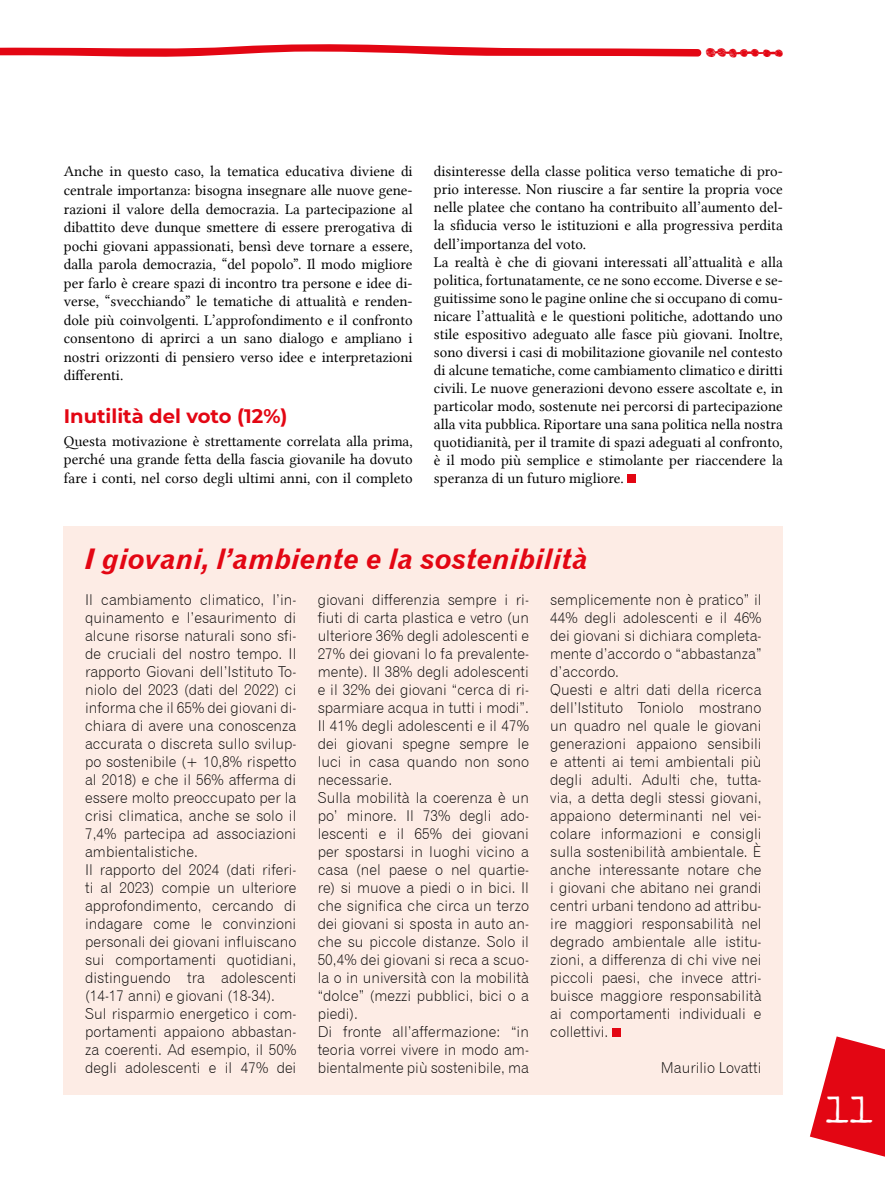
<style>
.page{position:relative;width:885px;height:1191px;background:#fff}
.page>*{position:absolute;margin:0;border:0;box-sizing:border-box;transform-origin:0 0}
.t1{font:39px "Traveling Typewriter";color:#fff;scale:1.1 1}
.t2{font:29.85px "MTF Doodlewhats";color:#e30613}
.t3{font:28.5px "Gothic 720 BT Bold Italic B";color:#e30613}
.t4{font:700 19.5px "Montserrat";color:#e30613}
.t5{font:15px/18px "Gothic 720 BT Light B";color:#000}
.t6{font:15px/18px "Lin Libertine";color:#000;text-align:justify}
</style>
<div class="page">
<svg style="left:809px;top:1036px;width:75px;height:121px"></svg>
<svg style="left:0;top:44px;width:702px;height:13px"></svg>
<div style="left:627px;top:474px;width:8px;height:8px;background:#e30613"></div>
<div style="left:64px;top:525px;width:718px;height:569px;background:#fdece5"></div>
<div style="left:612px;top:1028px;width:8px;height:8px;background:#e30613"></div>
<h2 class="t2" style="left:755px;top:58px;width:12px;rotate:-90deg">c</h2>
<p class="t6" style="left:64px;top:162px;width:350px;line-height:18.5px">Anche in questo caso, la tematica educativa diviene di centrale importanza: bisogna insegnare alle nuove gene&shy;razioni il valore della democrazia. La partecipazione al dibattito deve dunque smettere di essere prerogativa di pochi giovani appassionati, bensì deve tornare a essere, dalla parola democrazia, “del popolo”. Il modo migliore per farlo è creare spazi di incontro tra persone e idee di&shy;verse, “svecchiando” le tematiche di attualità e renden&shy;dole più coinvolgenti. L’approfondimento e il confronto consentono di aprirci a un sano dialogo e ampliano i nostri orizzonti di pensiero verso idee e interpretazioni differenti.</p>
<h3 class="t4" style="left:64px;top:402px;width:225px">Inutilità del voto (12%)</h3>
<p class="t6" style="left:64px;top:431px;width:350px;line-height:18.6px">Questa motivazione è strettamente correlata alla prima, perché una grande fetta della fascia giovanile ha dovuto fare i conti, nel corso degli ultimi anni, con il completo</p>
<p class="t6" style="left:434px;top:163px;width:350px;text-align:left">disinteresse della classe politica verso tematiche di pro&shy;prio interesse. Non riuscire a far sentire la propria voce nelle platee che contano ha contribuito all’aumento del&shy;la sfiducia verso le istituzioni e alla progressiva perdita dell’importanza del voto.<br>La realtà è che di giovani interessati all’attualità e alla politica, fortunatamente, ce ne sono eccome. Diverse e se&shy;guitissime sono le pagine online che si occupano di comu&shy;nicare l’attualità e le questioni politiche, adottando uno stile espositivo adeguato alle fasce più giovani. Inoltre, sono diversi i casi di mobilitazione giovanile nel contesto di alcune tematiche, come cambiamento climatico e diritti civili. Le nuove generazioni devono essere ascoltate e, in particolar modo, sostenute nei percorsi di partecipazione alla vita pubblica. Riportare una sana politica nella nostra quotidianità, per il tramite di spazi adeguati al confronto, è il modo più semplice e stimolante per riaccendere la speranza di un futuro migliore.</p>
<h3 class="t3" style="left:85px;top:541px;width:504px">I giovani, l’ambiente e la sostenibilità</h3>
<p class="t5" style="left:85px;top:590px;width:213px">I l cambiamento climatico, l’in&shy;quinamento e l’esaurimento di alcune risorse naturali sono sfi&shy;de cruciali del nostro tempo. I l rapporto Giovani dell’Istituto To&shy;niolo del 2023 (dati del 2022) ci informa che il 65% dei giovani di&shy;chiara di avere una conoscenza accurata o discreta sullo svilup&shy;po sostenibile (+ 10,8% rispetto al 2018) e che il 56% afferma di essere molto preoccupato per la crisi climatica, anche se solo il<br>7,4% partecipa ad associazioni ambientalistiche.<br>I l rapporto del 2024 (dati riferi&shy;ti al 2023) compie un ulteriore approfondimento, cercando di indagare come le convinzioni personali dei giovani influiscano sui comportamenti quotidiani, distinguendo tra adolescenti (14-17 anni) e giovani (18-34).<br>Sul risparmio energetico i com&shy;portamenti appaiono abbastan&shy;za coerenti. Ad esempio, il 50% degli adolescenti e il 47% dei</p>
<p class="t5" style="left:317px;top:590px;width:213px">giovani differenzia sempre i ri&shy;fiuti di carta plastica e vetro (un ulteriore 36% degli adolescenti e<br>27% dei giovani lo fa prevalente&shy;mente). I l 38% degli adolescenti e il 32% dei giovani “cerca di ri&shy;sparmiare acqua in tutti i modi”.<br>I l 41% degli adolescenti e il 47% dei giovani spegne sempre le luci in casa quando non sono necessarie.<br>Sulla mobilità la coerenza è un po’ minore. I l 73% degli ado&shy;lescenti e il 65% dei giovani per spostarsi in luoghi vicino a casa (nel paese o nel quartie&shy;re) si muove a piedi o in bici. I l che significa che circa un terzo dei giovani si sposta in auto an&shy;che su piccole distanze. Solo il<br>50,4% dei giovani si reca a scuo&shy;la o in università con la mobilità “dolce” (mezzi pubblici, bici o a piedi).<br>Di fronte all’affermazione: “in teoria vorrei vivere in modo am&shy;bientalmente più sostenibile, ma</p>
<p class="t5" style="left:550px;top:590px;width:213px">semplicemente non è pratico” il<br>44% degli adolescenti e il 46% dei giovani si dichiara completa&shy;mente d’accordo o “abbastanza” d’accordo.<br>Questi e altri dati della ricerca dell’Istituto Toniolo mostrano un quadro nel quale le giovani generazioni appaiono sensibili e attenti ai temi ambientali più degli adulti. Adulti che, tutta&shy;via, a detta degli stessi giovani, appaiono determinanti nel vei&shy;colare informazioni e consigli sulla sostenibilità ambientale. È anche interessante notare che i giovani che abitano nei grandi centri urbani tendono ad attribu&shy;ire maggiori responsabilità nel degrado ambientale alle istitu&shy;zioni, a differenza di chi vive nei piccoli paesi, che invece attri&shy;buisce maggiore responsabilità ai comportamenti individuali e collettivi.</p>
<p class="t5" style="left:661px;top:1058px;width:102px">Maurilio Lovatti</p>
<h1 class="t1" style="left:824px;top:1083px;width:45px">11</h1>
</div>
